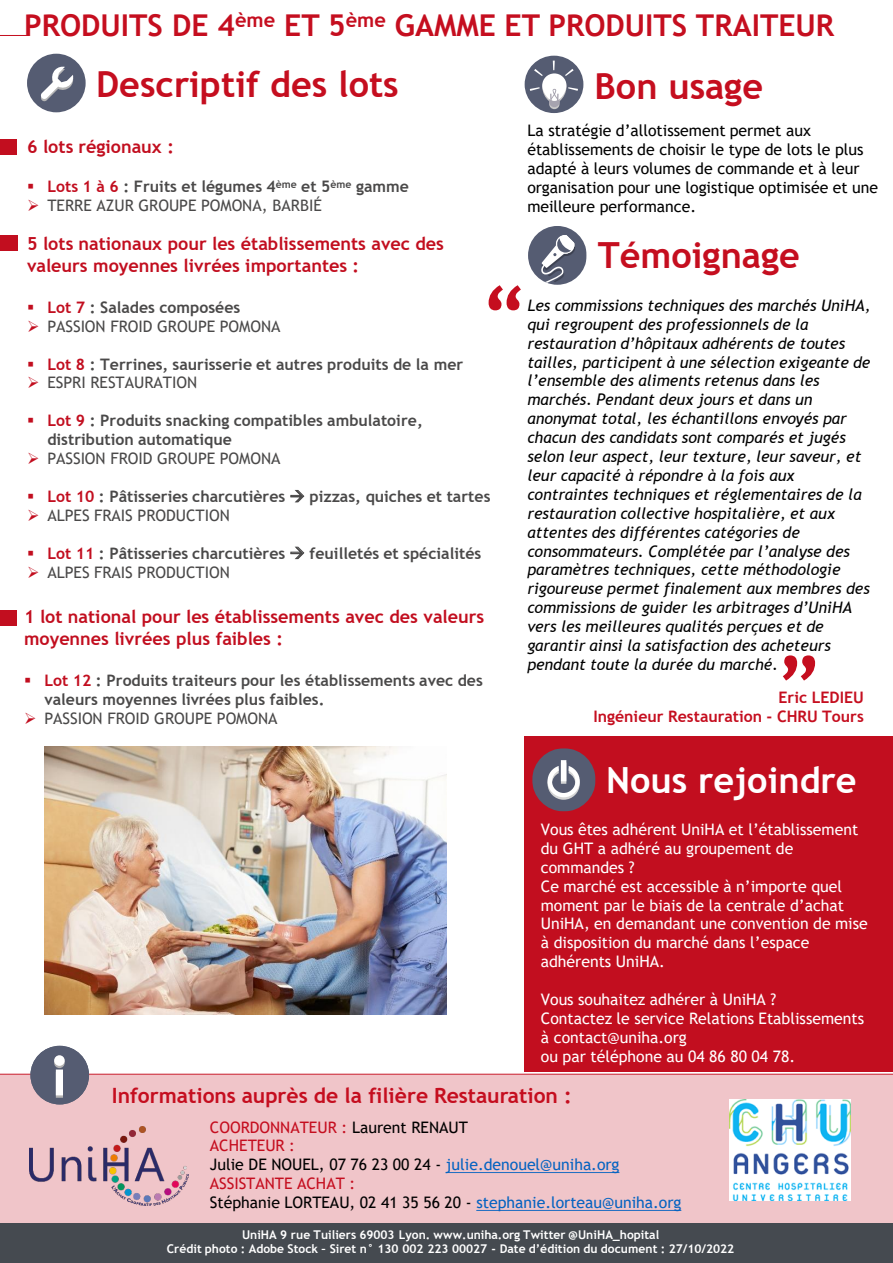
<style>
.page{position:relative;width:893px;height:1263px;background:#fff}
.page>*{position:absolute;margin:0;border:0;box-sizing:border-box;transform-origin:0 0}
.t1{font:700 79.95px "Trebuchet MS";color:#c50e1f}
.t2{font:700 36px "Trebuchet MS";color:#c50e1f}
.t3{font:700 36px "Trebuchet MS";color:#fff}
.t4{font:700 30px "Trebuchet MS";color:#c50e1f}
.t5{font:700 21px "Trebuchet MS";color:#c50e1f}
.t6{font:700 18px/21.6px "Trebuchet MS";color:#c20e1f}
.t7{font:italic 15.9px/18.9px "Trebuchet MS";color:#000}
.t8{font:700 15.9px/18.9px "Trebuchet MS";color:#4a4949}
.t9{font:15.9px/18.9px "Trebuchet MS";color:#fff}
.t10{font:15.9px/18.9px "Trebuchet MS";color:#000}
.t11{font:15.9px "Trebuchet MS";color:#4a4949}
.t12{font:700 15.9px/18.9px "Trebuchet MS";color:#c50e1f;text-align:right}
.t13{font:700 12px/14.4px "Trebuchet MS";color:#fff;text-align:center}
.s1{color:#c20e1f}
.s2{color:#c50e1f}
.s3{color:#0563c1}
</style>
<div class="page">
<div style="left:0;top:1075px;width:893px;height:162px;background:#f0c5c9"></div>
<div style="left:0;top:1223px;width:893px;height:40px;background:#454a50"></div>
<hr style="left:0;top:1074px;width:893px;height:1px;background:#c50e1f">
<svg style="left:0;top:35px;width:27px;height:1px"></svg>
<div style="left:27px;top:54px;width:59px;height:58px;background:#555c72;border-radius:50%"></div>
<svg style="left:41px;top:66px;width:33px;height:36px"></svg>
<div style="left:30px;top:1046px;width:59px;height:58px;background:#555c72;border-radius:50%"></div>
<svg style="left:56px;top:1095px;width:7px;height:3px"></svg>
<div style="left:54px;top:1057px;width:11px;height:11px;background:#b3b2b2;border-radius:50%"></div>
<div style="left:56px;top:1069px;width:7px;height:26px;background:#fff"></div>
<div style="left:54px;top:1055px;width:11px;height:11px;background:#fff;border-radius:50%"></div>
<div style="left:524px;top:737px;width:369px;height:335px;background:#c20e1f"></div>
<svg style="left:446px;top:1172px;width:173px;height:1px"></svg>
<svg style="left:476px;top:1210px;width:205px;height:1px"></svg>
<img style="left:730px;top:1100px;width:120px;height:101px">
<img style="left:30px;top:1126px;width:158px;height:79px">
<div style="left:0;top:139px;width:17px;height:16px;background:#c20e1f"></div>
<div style="left:0;top:236px;width:17px;height:15px;background:#c20e1f"></div>
<div style="left:0;top:610px;width:16px;height:16px;background:#c20e1f"></div>
<div style="left:525px;top:56px;width:58px;height:57px;background:#555c72;border-radius:50%"></div>
<svg style="left:530px;top:61px;width:48px;height:48px"></svg>
<div style="left:532px;top:748px;width:64px;height:63px;background:#555c72;border-radius:50%"></div>
<svg style="left:547px;top:760px;width:33px;height:40px"></svg>
<img style="left:44px;top:746px;width:403px;height:268px">
<div style="left:528px;top:226px;width:59px;height:59px;background:#555c72;border-radius:50%"></div>
<img style="left:551px;top:284px;width:12px;height:1px">
<svg style="left:540px;top:235px;width:35px;height:49px"></svg>
<h3 class="t4" style="left:24px;top:7px;width:812px">PRODUITS DE 4<sup>ème</sup> ET 5<sup>ème</sup> GAMME ET PRODUITS TRAITEUR</h3>
<h2 class="t2" style="left:96px;top:62px;width:304px">Descriptif des lots</h2>
<h2 class="t2" style="left:595px;top:63px;width:170px">Bon usage</h2>
<p class="t10" style="left:527px;top:121px;width:352px">La stratégie d’allotissement permet aux établissements de choisir le type de lots le plus adapté à leurs volumes de commande et à leur organisation pour une logistique optimisée et une meilleure performance.</p>
<h2 class="t2" style="left:598px;top:233px;width:204px">Témoignage</h2>
<p class="t7" style="left:527px;top:296px;width:345px">Les commissions techniques des marchés UniHA, qui regroupent des professionnels de la restauration d’hôpitaux adhérents de toutes tailles, participent à une sélection exigeante de l’ensemble des aliments retenus dans les marchés. Pendant deux jours et dans un anonymat total, les échantillons envoyés par chacun des candidats sont comparés et jugés selon leur aspect, leur texture, leur saveur, et leur capacité à répondre à la fois aux contraintes techniques et réglementaires de la restauration collective hospitalière, et aux attentes des différentes catégories de consommateurs. Complétée par l’analyse des paramètres techniques, cette méthodologie rigoureuse permet finalement aux membres des commissions de guider les arbitrages d’UniHA vers les meilleures qualités perçues et de garantir ainsi la satisfaction des acheteurs pendant toute la durée du marché.</p>
<p class="t12" style="left:593px;top:688px;width:272px">Eric LEDIEU<br>Ingénieur Restauration - CHRU Tours</p>
<p class="t6" style="left:27px;top:136px;width:148px">6 lots régionaux :</p>
<p class="t8" style="left:27px;top:177px;width:383px"><span class="s1">▪ Lots 1 à 6</span> : Fruits et légumes 4<sup>ème</sup> et 5<sup>ème</sup> gamme</p>
<p class="t11" style="left:27px;top:195px;width:296px"><span class="s1">➢</span> TERRE AZUR GROUPE POMONA, BARBIÉ</p>
<p class="t6" style="left:27px;top:233px;width:418px">5 lots nationaux pour les établissements avec des valeurs moyennes livrées importantes :</p>
<p class="t8" style="left:27px;top:298px;width:215px"><span class="s1">▪ Lot 7</span> : Salades composées</p>
<p class="t11" style="left:27px;top:316px;width:255px"><span class="s1">➢</span> PASSION FROID GROUPE POMONA</p>
<p class="t8" style="left:27px;top:354px;width:438px"><span class="s1">▪ Lot 8</span> : Terrines, saurisserie et autres produits de la mer</p>
<p class="t11" style="left:27px;top:373px;width:172px"><span class="s1">➢</span> ESPRI RESTAURATION</p>
<p class="t8" style="left:47px;top:411px;width:377px;text-indent:-20px"><span class="s1">▪ Lot 9</span> : Produits snacking compatibles ambulatoire, distribution automatique</p>
<p class="t11" style="left:27px;top:448px;width:255px"><span class="s1">➢</span> PASSION FROID GROUPE POMONA</p>
<p class="t8" style="left:27px;top:487px;width:465px"><span class="s1">▪ Lot 10</span> : Pâtisseries charcutières → pizzas, quiches et tartes</p>
<p class="t11" style="left:27px;top:505px;width:204px"><span class="s1">➢</span> ALPES FRAIS PRODUCTION</p>
<p class="t8" style="left:27px;top:543px;width:456px"><span class="s1">▪ Lot 11</span> : Pâtisseries charcutières → feuilletés et spécialités</p>
<p class="t11" style="left:27px;top:562px;width:204px"><span class="s1">➢</span> ALPES FRAIS PRODUCTION</p>
<h1 class="t1" style="left:481px;top:266px;width:48px">“</h1>
<p class="t6" style="left:24px;top:606px;width:462px">1 lot national pour les établissements avec des valeurs moyennes livrées plus faibles :</p>
<p class="t8" style="left:44px;top:671px;width:440px;text-indent:-20px"><span class="s1">▪ Lot 12</span> : Produits traiteurs pour les établissements avec des valeurs moyennes livrées plus faibles.</p>
<p class="t11" style="left:24px;top:708px;width:255px"><span class="s1">➢</span> PASSION FROID GROUPE POMONA</p>
<h1 class="t1" style="left:776px;top:636px;width:48px">”</h1>
<h2 class="t3" style="left:606px;top:758px;width:252px">Nous rejoindre</h2>
<p class="t9" style="left:541px;top:820px;width:328px">Vous êtes adhérent UniHA et l’établissement du GHT a adhéré au groupement de commandes ?<br>Ce marché est accessible à n’importe quel moment par le biais de la centrale d’achat UniHA, en demandant une convention de mise à disposition du marché dans l’espace adhérents UniHA.</p>
<p class="t9" style="left:541px;top:990px;width:325px">Vous souhaitez adhérer à UniHA ?<br>Contactez le service Relations Etablissements à contact@uniha.org<br>ou par téléphone au 04 86 80 04 78.</p>
<h3 class="t5" style="left:112px;top:1082px;width:461px">Informations auprès de la filière Restauration :</h3>
<p class="t10" style="left:210px;top:1117px;width:473px"><span class="s2">COORDONNATEUR :</span> Laurent RENAUT<br><span class="s2">ACHETEUR :<br></span>Julie DE NOUEL, 07 76 23 00 24 - <span class="s3">julie.denouel@uniha.org </span><span class="s2">ASSISTANTE ACHAT :<br></span>Stéphanie LORTEAU, 02 41 35 56 20 - <span class="s3">stephanie.lorteau@uniha.org</span></p>
<p class="t13" style="left:167px;top:1227px;width:569px">UniHA 9 rue Tuiliers 69003 Lyon. www.uniha.org Twitter @UniHA_hopital<br>Crédit photo : Adobe Stock – Siret n° 130 002 223 00027 - Date d’édition du document : 27/10/2022</p>
</div>
